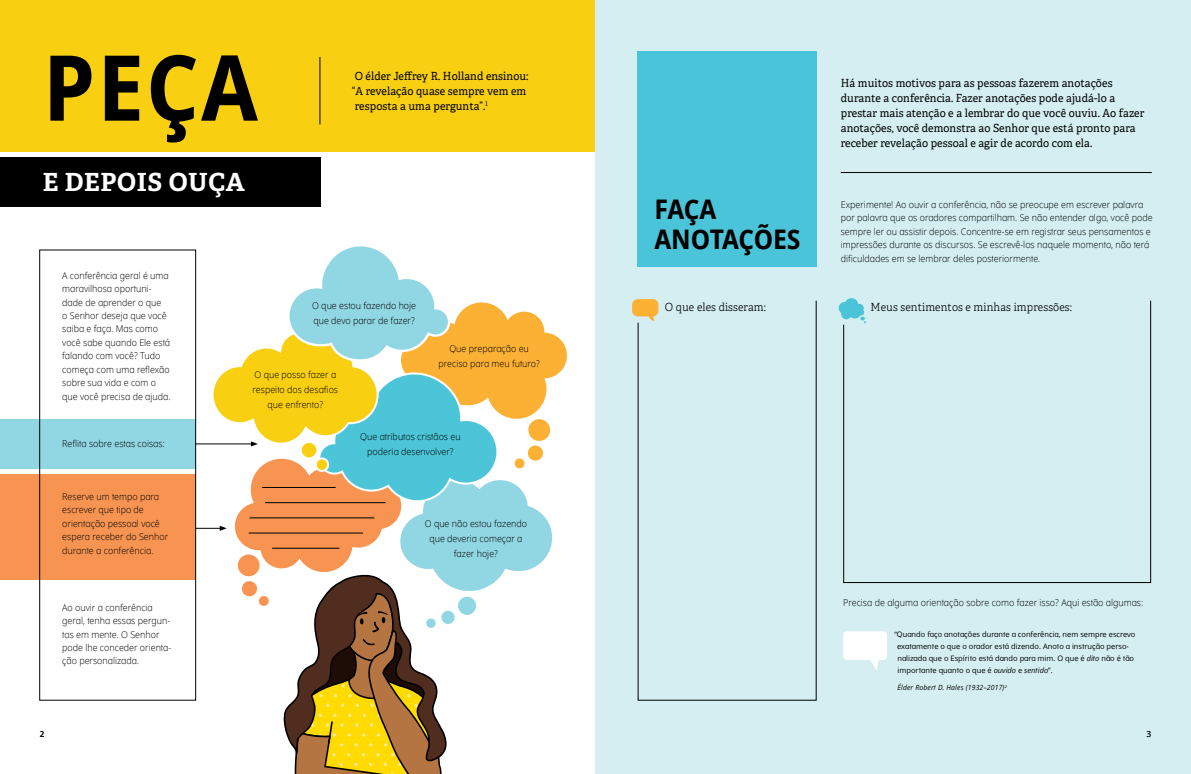
<style>
.page{position:relative;width:1191px;height:774px;background:#fff}
.page>*{position:absolute;margin:0;border:0;box-sizing:border-box;transform-origin:0 0}
.Art__Subhead_LANG{font:700 91px "Dots Solid Condlds Lat";color:#000}
.Art__Subhead_LANG-2{font:700 27px/30px "Dots Solid Condlds Lat";letter-spacing:-.015em;color:#000}
.Art__Subhead_LANG-3{font:700 25px "Helam Slablds Lat";letter-spacing:.025em;color:#fff}
.Art__Para_Subhead_Fi{font:11.2px/15px "Helam Slablds Lat";letter-spacing:.01em;color:#000;scale:.95 1}
.Art__Label{font:300 11.2px "Helam Slablds Lat";letter-spacing:.01em;color:#000;scale:.95 1}
.Art__Next_Para_LANG{font:300 9.4px/13.5px "Dots Solidlds Lat";color:#000;scale:.95 1}
.No-Marker_List_para{font:300 9.4px/15px "Dots Solidlds Lat";color:#000;text-align:center;scale:.95 1}
.t1{font:700 8.5px "Frutigerlds Lat";color:#000}
.Folio_R{font:600 8.5px "Dots Solidlds Lat";color:#000}
.Sidebar_First_Para_E{font:7.5px/12px "Dots Solidlds Lat";color:#000}
.Side_QT_Citation{font:italic 7.1px "Dots Solidlds Lat";letter-spacing:.025em;color:#000;scale:.95 1}
.s1{font-style:italic}
</style>
<div class="page">
<div style="left:0;top:0;width:595px;height:152px;background:#f9cf11"></div>
<div style="left:0;top:419px;width:195px;height:49px;background:#91d6e3"></div>
<div style="left:0;top:474px;width:195px;height:106px;background:#f79452"></div>
<div style="left:595px;top:0;width:596px;height:774px;background:#d4eef2"></div>
<div style="left:637px;top:51px;width:179px;height:215px;background:#49c4d8"></div>
<svg style="left:838px;top:298px;width:18px;height:19px"></svg>
<svg style="left:632px;top:299px;width:24px;height:18px"></svg>
<svg style="left:843px;top:631px;width:44px;height:40px"></svg>
<svg style="left:637px;top:300px;width:180px;height:401px"></svg>
<svg style="left:842px;top:300px;width:309px;height:283px"></svg>
<div style="left:0;top:158px;width:320px;height:49px;background:#000"></div>
<svg style="left:196px;top:246px;width:371px;height:528px"></svg>
<hr style="left:262px;top:487px;width:74px;height:1px;background:#000">
<hr style="left:265px;top:502px;width:121px;height:1px;background:#000">
<hr style="left:249px;top:518px;width:125px;height:1px;background:#000">
<hr style="left:249px;top:533px;width:114px;height:1px;background:#000">
<hr style="left:272px;top:548px;width:67px;height:1px;background:#000">
<div style="left:39px;top:249px;width:157px;height:452px;border:1px solid #000"></div>
<hr style="left:840px;top:172px;width:311px;height:1px;background:#000">
<hr style="left:319px;top:57px;width:1px;height:67px;background:#000">
<p class="Art__Subhead_LANG" style="left:43px;top:19px;width:217px">PEÇA</p>
<p class="Art__Subhead_LANG-3" style="left:43px;top:162px;width:204px">E DEPOIS OUÇA</p>
<p class="Art__Para_Subhead_Fi" style="left:352px;top:68px;width:187px">O élder Jeffrey R. Holland ensinou: “A revelação quase sempre vem em resposta a uma pergunta”.<sup>1</sup></p>
<p class="Art__Next_Para_LANG" style="left:62px;top:268px;width:116px">A conferência geral é uma maravilhosa oportuni&shy;dade de aprender o que<br>o Senhor deseja que você saiba e faça. Mas como você sabe quando Ele está falando com você? Tudo começa com uma reflexão sobre sua vida e com o que você precisa de ajuda.</p>
<p class="Art__Next_Para_LANG" style="left:62px;top:436px;width:109px">Reflita sobre estas coisas:</p>
<p class="Art__Next_Para_LANG" style="left:62px;top:489px;width:113px">Reserve um tempo para escrever que tipo de orientação pessoal você espera receber do Senhor durante a conferência.</p>
<p class="Art__Next_Para_LANG" style="left:62px;top:600px;width:116px">Ao ouvir a conferência geral, tenha essas pergun&shy;tas em mente. O Senhor pode lhe conceder orienta&shy;ção personalizada.</p>
<p class="t1" style="left:40px;top:727px;width:6px">2</p>
<p class="No-Marker_List_para" style="left:312px;top:298px;width:111px;text-align:left">O que estou fazendo hoje que devo parar de fazer?</p>
<p class="No-Marker_List_para" style="left:253px;top:367px;width:91px">O que posso fazer a respeito dos desafios que enfrento?</p>
<p class="No-Marker_List_para" style="left:438px;top:341px;width:108px">Que preparação eu preciso para meu futuro?</p>
<p class="No-Marker_List_para" style="left:360px;top:429px;width:107px">Que atributos cristãos eu poderia desenvolver?</p>
<p class="No-Marker_List_para" style="left:425px;top:516px;width:109px">O que não estou fazendo que deveria começar a fazer hoje?</p>
<p class="Art__Subhead_LANG-2" style="left:654px;top:194px;width:148px">FAÇA<br>ANOTAÇÕES</p>
<p class="Art__Label" style="left:665px;top:298px;width:108px">O que eles disseram:</p>
<p class="Art__Para_Subhead_Fi" style="left:840px;top:76px;width:321px">Há muitos motivos para as pessoas fazerem anotações durante a conferência. Fazer anotações pode ajudá-lo a prestar mais atenção e a lembrar do que você ouviu. Ao fazer anotações, você demonstra ao Senhor que está pronto para receber revelação pessoal e agir de acordo com ela.</p>
<p class="Art__Next_Para_LANG" style="left:840px;top:198px;width:330px">Experimente! Ao ouvir a conferência, não se preocupe em escrever palavra por palavra que os oradores compartilham. Se não entender algo, você pode sempre ler ou assistir depois. Concentre-se em registrar seus pensamentos e impressões durante os discursos. Se escrevê-los naquele momento, não terá dificuldades em se lembrar deles posteriormente.</p>
<p class="Art__Label" style="left:870px;top:298px;width:213px">Meus sentimentos e minhas impressões:</p>
<p class="Art__Next_Para_LANG" style="left:843px;top:596px;width:317px">Precisa de alguma orientação sobre como fazer isso? Aqui estão algumas:</p>
<p class="Sidebar_First_Para_E" style="left:897px;top:628px;width:240px;text-indent:-3px">“Quando faço anotações durante a conferência, nem sempre escrevo exatamente o que o orador está dizendo. Anoto a instrução perso&shy;nalizada que o Espírito está dando para mim. O que é <span class="s1">dito</span> não é tão importante quanto o que é <span class="s1">ouvido</span> e <span class="s1">sentido</span>”.</p>
<p class="Side_QT_Citation" style="left:897px;top:682px;width:117px">Élder Robert D. Hales (1932–2017)<sup>2</sup></p>
<p class="Folio_R" style="left:1146px;top:727px;width:6px">3</p>
</div>
